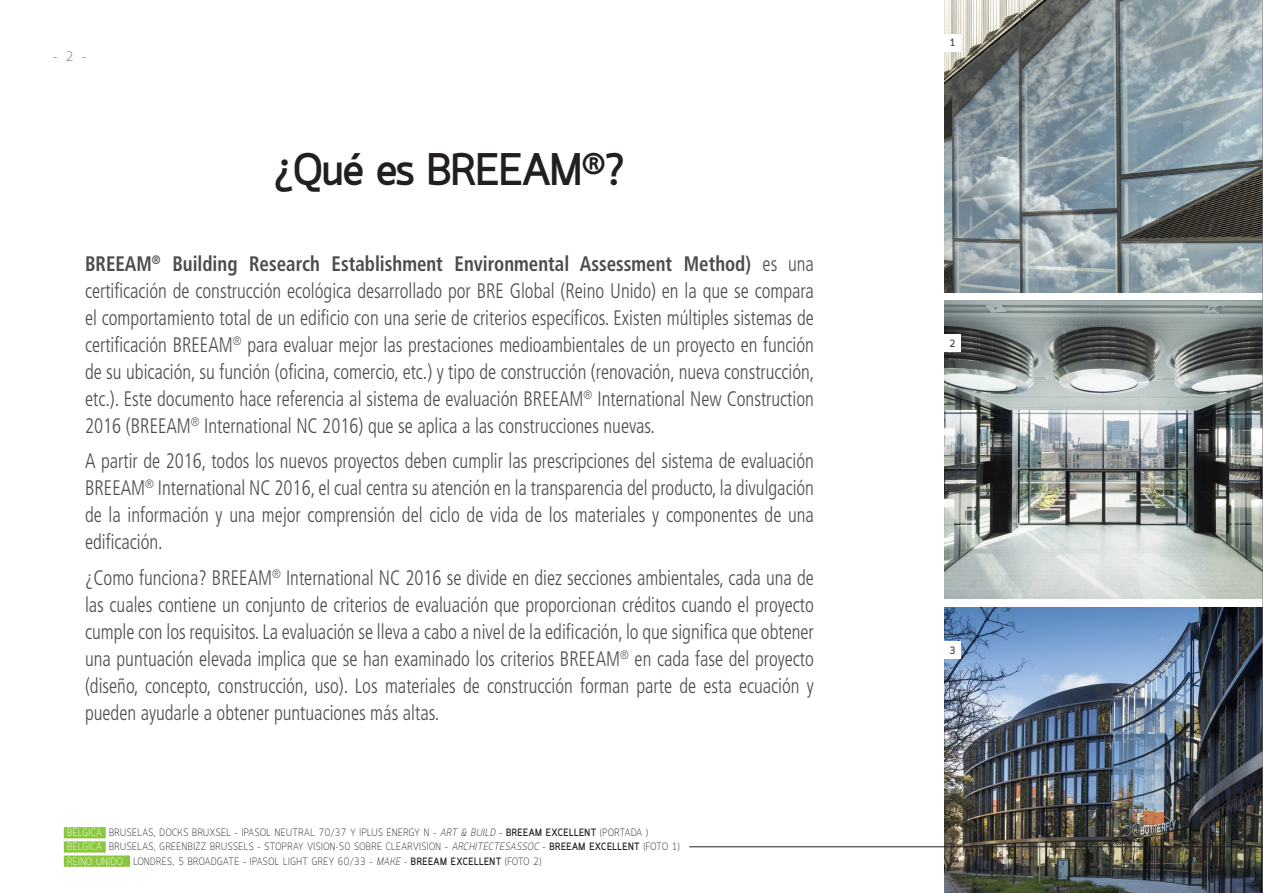
<style>
.page{position:relative;width:1263px;height:893px;background:#fff}
.page>*{position:absolute;margin:0;border:0;box-sizing:border-box;transform-origin:0 0}
.TITRE_CHAP{font:700 45px "Quark";letter-spacing:-.02em;color:#231f20}
.INTRO_14_18_pt{font:300 condensed 21px/27px "Frutiger LT Std";color:#4b4c4d;text-align:justify;scale:.9 1}
.t1{font:300 13.5px "Quark";color:#7a6a5b}
.legende_pays{font:300 10.5px "Quark";letter-spacing:.05em;color:#231f20;scale:.9 1}
.asterix{font:700 10.5px "Quark";color:#4b4c4d}
.s1{font-weight:700}
.s2{color:#fff}
.s3{font-style:italic}
</style>
<div class="page">
<img style="left:944px;top:0;width:318px;height:292px">
<img style="left:944px;top:300px;width:318px;height:299px">
<img style="left:944px;top:607px;width:318px;height:286px">
<div style="left:944px;top:34px;width:17px;height:17px;background:#fff"></div>
<div style="left:944px;top:335px;width:17px;height:17px;background:#fff"></div>
<div style="left:944px;top:641px;width:17px;height:17px;background:#fff"></div>
<hr style="left:1262px;top:0;width:1px;height:893px;background:#76787b">
<div style="left:64px;top:827px;width:42px;height:11px;background:#8bc63e"></div>
<div style="left:64px;top:855px;width:66px;height:12px;background:#8bc63e"></div>
<div style="left:64px;top:841px;width:42px;height:12px;background:#8bc63e"></div>
<hr style="left:689px;top:846px;width:574px;height:1px;background:#231f20">
<p class="t1" style="left:53px;top:49px;width:34px">– 2 –</p>
<p class="TITRE_CHAP" style="left:274px;top:143px;width:352px">¿Qué es BREEAM®?</p>
<p class="INTRO_14_18_pt" style="left:85px;top:250px;width:812px"><span class="s1">BREEAM</span><sup>®</sup> <span class="s1">Building Research Establishment Environmental Assessment Method)</span> es una certificación de construcción ecológica desarrollado por BRE Global (Reino Unido) en la que se compara el comportamiento total de un edificio con una serie de criterios específicos. Existen múltiples sistemas de certificación BREEAM<sup>®</sup> para evaluar mejor las prestaciones medioambientales de un proyecto en función de su ubicación, su función (oficina, comercio, etc.) y tipo de construcción (renovación, nueva construcción, etc.). Este documento hace referencia al sistema de evaluación BREEAM<sup>®</sup> International New Construction 2016 (BREEAM<sup>®</sup> International NC 2016) que se aplica a las construcciones nuevas.</p>
<p class="INTRO_14_18_pt" style="left:85px;top:448px;width:811px">A partir de 2016, todos los nuevos proyectos deben cumplir las prescripciones del sistema de evaluación BREEAM<sup>®</sup> International NC 2016, el cual centra su atención en la transparencia del producto, la divulgación de la información y una mejor comprensión del ciclo de vida de los materiales y componentes de una edificación.</p>
<p class="INTRO_14_18_pt" style="left:85px;top:564px;width:811px">¿Como funciona? BREEAM<sup>®</sup> International NC 2016 se divide en diez secciones ambientales, cada una de las cuales contiene un conjunto de criterios de evaluación que proporcionan créditos cuando el proyecto cumple con los requisitos. La evaluación se lleva a cabo a nivel de la edificación, lo que significa que obtener una puntuación elevada implica que se han examinado los criterios BREEAM<sup>®</sup> en cada fase del proyecto (diseño, concepto, construcción, uso). Los materiales de construcción forman parte de esta ecuación y pueden ayudarle a obtener puntuaciones más altas.</p>
<p class="legende_pays" style="left:67px;top:826px;width:647px"><span class="s2">BÉLGICA</span> BRUSELAS, DOCKS BRUXSEL – IPASOL NEUTRAL 70/37 Y IPLUS ENERGY N – <span class="s3">ART &amp; BUILD</span> – <span class="s1">BREEAM EXCELLENT</span> (PORTADA )</p>
<p class="legende_pays" style="left:67px;top:855px;width:528px"><span class="s2">REINO UNIDO</span> LONDRES, 5 BROADGATE – IPASOL LIGHT GREY 60/33 – <span class="s3">MAKE</span> – <span class="s1">BREEAM EXCELLENT</span> (FOTO 2)</p>
<p class="legende_pays" style="left:67px;top:841px;width:682px"><span class="s2">BÉLGICA</span> BRUSELAS, GREENBIZZ BRUSSELS – STOPRAY VISION-50 SOBRE CLEARVISION – <span class="s3">ARCHITECTESASSOC</span> – <span class="s1">BREEAM EXCELLENT</span> (FOTO 1)</p>
<p class="asterix" style="left:949px;top:37px;width:8px">1</p>
<p class="asterix" style="left:949px;top:337px;width:8px">2</p>
<p class="asterix" style="left:949px;top:644px;width:8px">3</p>
</div>
